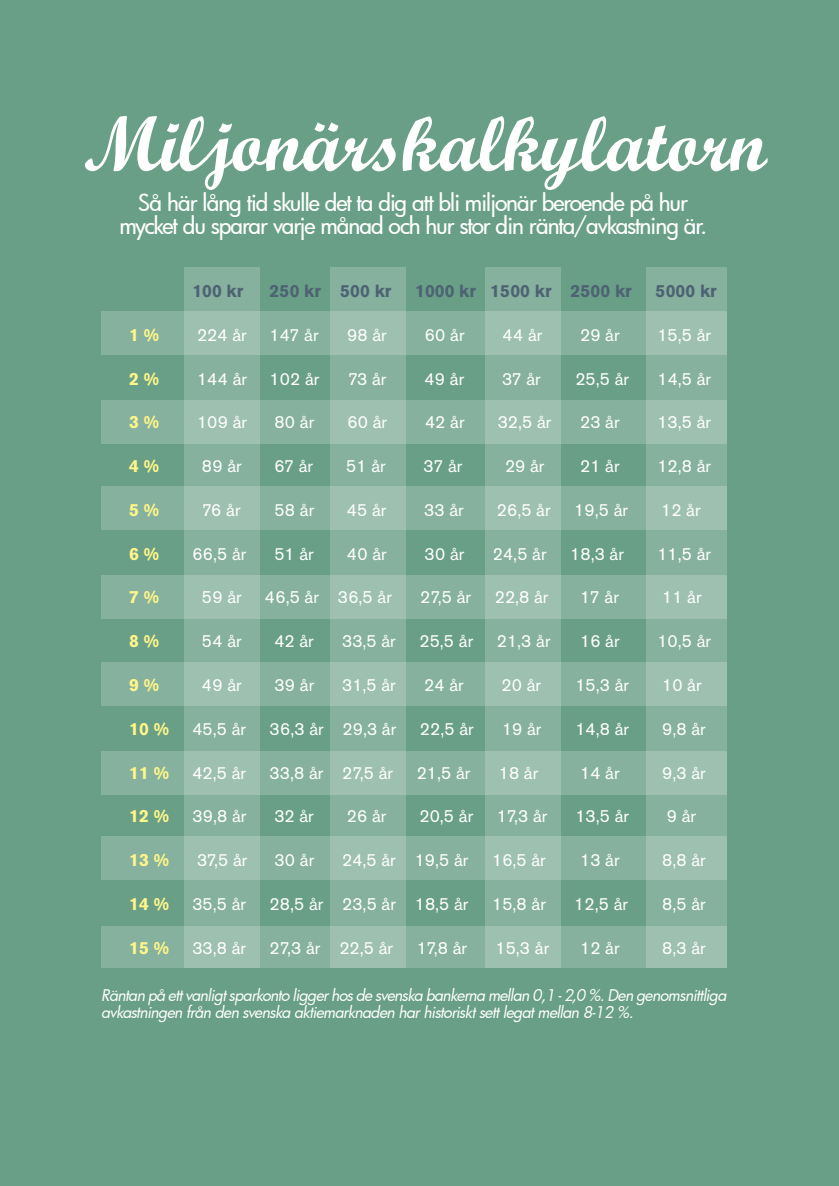
<style>
.page{position:relative;width:839px;height:1186px;background:#fff}
.page>*{position:absolute;margin:0;border:0;box-sizing:border-box;transform-origin:0 0}
.Brodtext_artiklar_3{font:77.7px "Script MT Bold";color:#fff}
.t1{font:500 22.75px/22.8px "Futura";letter-spacing:-.045em;color:#fff;text-align:center}
.t2{font:17.5px "Akzidenz Grotesk BE";color:#fff}
.t3{font:700 17.5px "Akzidenz Grotesk BE";color:#4d6272}
.t4{font:700 17.5px "Akzidenz Grotesk BE";color:#fff689}
.t5{font:italic 15.75px/17.5px "Futura";letter-spacing:-.04em;color:#fff}
</style>
<div class="page">
<div style="left:0;top:0;width:838px;height:1186px;background:#699f87"></div>
<div style="left:101px;top:311px;width:625px;height:44px;background:#86b19e"></div>
<div style="left:101px;top:401px;width:625px;height:43px;background:#86b19e"></div>
<div style="left:101px;top:486px;width:625px;height:43px;background:#86b19e"></div>
<div style="left:101px;top:575px;width:625px;height:43px;background:#86b19e"></div>
<div style="left:101px;top:662px;width:625px;height:43px;background:#86b19e"></div>
<div style="left:101px;top:751px;width:625px;height:43px;background:#86b19e"></div>
<div style="left:101px;top:837px;width:625px;height:43px;background:#86b19e"></div>
<div style="left:101px;top:926px;width:625px;height:42px;background:#86b19e"></div>
<div style="left:184px;top:268px;width:75px;height:700px;background:linear-gradient(to right,#92b9a8,#92b9a8)"></div>
<div style="left:330px;top:268px;width:75px;height:700px;background:linear-gradient(to right,#92b9a8,#92b9a8)"></div>
<div style="left:485px;top:268px;width:75px;height:700px;background:linear-gradient(to right,#92b9a8,#92b9a8)"></div>
<div style="left:646px;top:268px;width:80px;height:700px;background:#91b8a7"></div>
<p class="Brodtext_artiklar_3" style="left:83px;top:96px;width:684px">Miljonärskalkylatorn</p>
<p class="t1" style="left:119px;top:191px;width:589px">Så här lång tid skulle det ta dig att bli miljonär beroende på hur mycket du sparar varje månad och hur stor din ränta/avkastning är.</p>
<p class="t3" style="left:192px;top:281px;width:53px">100 kr</p>
<p class="t3" style="left:269px;top:281px;width:123px">250 kr 500 kr</p>
<p class="t3" style="left:415px;top:281px;width:218px">1000 kr 1500 kr 2500 kr</p>
<p class="t3" style="left:655px;top:281px;width:63px">5000 kr</p>
<p class="t4" style="left:129px;top:325px;width:31px">1 %</p>
<p class="t2" style="left:197px;top:324px;width:51px">224 år</p>
<p class="t2" style="left:269px;top:324px;width:50px">147 år</p>
<p class="t2" style="left:347px;top:324px;width:41px">98 år</p>
<p class="t2" style="left:424px;top:324px;width:41px">60 år</p>
<p class="t2" style="left:502px;top:324px;width:41px">44 år</p>
<p class="t2" style="left:580px;top:324px;width:41px">29 år</p>
<p class="t2" style="left:657px;top:324px;width:55px">15,5 år</p>
<p class="t4" style="left:129px;top:368px;width:31px">2 %</p>
<p class="t2" style="left:197px;top:368px;width:51px">144 år</p>
<p class="t2" style="left:269px;top:368px;width:51px">102 år</p>
<p class="t2" style="left:347px;top:368px;width:40px">73 år</p>
<p class="t2" style="left:424px;top:368px;width:41px">49 år</p>
<p class="t2" style="left:502px;top:368px;width:40px">37 år</p>
<p class="t2" style="left:575px;top:368px;width:55px">25,5 år</p>
<p class="t2" style="left:657px;top:368px;width:55px">14,5 år</p>
<p class="t4" style="left:129px;top:412px;width:31px">3 %</p>
<p class="t2" style="left:197px;top:412px;width:51px">109 år</p>
<p class="t2" style="left:274px;top:412px;width:41px">80 år</p>
<p class="t2" style="left:347px;top:412px;width:41px">60 år</p>
<p class="t2" style="left:425px;top:412px;width:41px">42 år</p>
<p class="t2" style="left:497px;top:412px;width:55px">32,5 år</p>
<p class="t2" style="left:580px;top:412px;width:41px">23 år</p>
<p class="t2" style="left:657px;top:412px;width:55px">13,5 år</p>
<p class="t4" style="left:129px;top:456px;width:31px">4 %</p>
<p class="t2" style="left:202px;top:455px;width:41px">89 år</p>
<p class="t2" style="left:274px;top:455px;width:40px">67 år</p>
<p class="t2" style="left:346px;top:455px;width:41px">51 år</p>
<p class="t2" style="left:423px;top:455px;width:40px">37 år</p>
<p class="t2" style="left:505px;top:455px;width:41px">29 år</p>
<p class="t2" style="left:580px;top:455px;width:41px">21 år</p>
<p class="t2" style="left:657px;top:455px;width:55px">12,8 år</p>
<p class="t4" style="left:129px;top:500px;width:31px">5 %</p>
<p class="t2" style="left:202px;top:499px;width:40px">76 år</p>
<p class="t2" style="left:274px;top:499px;width:41px">58 år</p>
<p class="t2" style="left:347px;top:499px;width:41px">45 år</p>
<p class="t2" style="left:424px;top:499px;width:41px">33 år</p>
<p class="t2" style="left:497px;top:499px;width:55px">26,5 år</p>
<p class="t2" style="left:574px;top:499px;width:55px">19,5 år</p>
<p class="t2" style="left:661px;top:499px;width:41px">12 år</p>
<p class="t4" style="left:129px;top:543px;width:31px">6 %</p>
<p class="t2" style="left:192px;top:543px;width:55px">66,5 år</p>
<p class="t2" style="left:274px;top:543px;width:41px">51 år</p>
<p class="t2" style="left:347px;top:543px;width:41px">40 år</p>
<p class="t2" style="left:424px;top:543px;width:41px">30 år</p>
<p class="t2" style="left:493px;top:543px;width:55px">24,5 år</p>
<p class="t2" style="left:570px;top:543px;width:55px">18,3 år</p>
<p class="t2" style="left:657px;top:543px;width:55px">11,5 år</p>
<p class="t4" style="left:129px;top:587px;width:31px">7 %</p>
<p class="t2" style="left:202px;top:587px;width:41px">59 år</p>
<p class="t2" style="left:265px;top:587px;width:128px">46,5 år 36,5 år</p>
<p class="t2" style="left:420px;top:587px;width:52px">27,5 år</p>
<p class="t2" style="left:494px;top:587px;width:55px">22,8 år</p>
<p class="t2" style="left:580px;top:587px;width:40px">17 år</p>
<p class="t2" style="left:662px;top:587px;width:41px">11 år</p>
<p class="t4" style="left:129px;top:631px;width:31px">8 %</p>
<p class="t2" style="left:202px;top:630px;width:41px">54 år</p>
<p class="t2" style="left:274px;top:630px;width:41px">42 år</p>
<p class="t2" style="left:342px;top:630px;width:55px">33,5 år</p>
<p class="t2" style="left:419px;top:630px;width:55px">25,5 år</p>
<p class="t2" style="left:496px;top:630px;width:55px">21,3 år</p>
<p class="t2" style="left:580px;top:630px;width:41px">16 år</p>
<p class="t2" style="left:657px;top:630px;width:55px">10,5 år</p>
<p class="t4" style="left:129px;top:675px;width:31px">9 %</p>
<p class="t2" style="left:202px;top:674px;width:41px">49 år</p>
<p class="t2" style="left:274px;top:674px;width:41px">39 år</p>
<p class="t2" style="left:342px;top:674px;width:55px">31,5 år</p>
<p class="t2" style="left:424px;top:674px;width:41px">24 år</p>
<p class="t2" style="left:501px;top:674px;width:41px">20 år</p>
<p class="t2" style="left:575px;top:674px;width:55px">15,3 år</p>
<p class="t2" style="left:662px;top:674px;width:41px">10 år</p>
<p class="t4" style="left:129px;top:718px;width:41px">10 %</p>
<p class="t2" style="left:192px;top:718px;width:55px">45,5 år</p>
<p class="t2" style="left:269px;top:718px;width:128px">36,3 år 29,3 år</p>
<p class="t2" style="left:420px;top:718px;width:55px">22,5 år</p>
<p class="t2" style="left:502px;top:718px;width:41px">19 år</p>
<p class="t2" style="left:575px;top:718px;width:55px">14,8 år</p>
<p class="t2" style="left:662px;top:718px;width:45px">9,8 år</p>
<p class="t4" style="left:129px;top:762px;width:41px">11 %</p>
<p class="t2" style="left:192px;top:762px;width:55px">42,5 år</p>
<p class="t2" style="left:269px;top:762px;width:125px">33,8 år 27,5 år</p>
<p class="t2" style="left:416px;top:762px;width:55px">21,5 år</p>
<p class="t2" style="left:498px;top:762px;width:41px">18 år</p>
<p class="t2" style="left:580px;top:762px;width:41px">14 år</p>
<p class="t2" style="left:662px;top:762px;width:45px">9,3 år</p>
<p class="t4" style="left:129px;top:806px;width:41px">12 %</p>
<p class="t2" style="left:192px;top:805px;width:55px">39,8 år</p>
<p class="t2" style="left:274px;top:805px;width:41px">32 år</p>
<p class="t2" style="left:347px;top:805px;width:41px">26 år</p>
<p class="t2" style="left:419px;top:805px;width:55px">20,5 år</p>
<p class="t2" style="left:497px;top:805px;width:52px">17,3 år</p>
<p class="t2" style="left:575px;top:805px;width:55px">13,5 år</p>
<p class="t2" style="left:666px;top:805px;width:31px">9 år</p>
<p class="t4" style="left:129px;top:850px;width:41px">13 %</p>
<p class="t2" style="left:197px;top:849px;width:52px">37,5 år</p>
<p class="t2" style="left:274px;top:849px;width:41px">30 år</p>
<p class="t2" style="left:342px;top:849px;width:128px">24,5 år 19,5 år</p>
<p class="t2" style="left:492px;top:849px;width:55px">16,5 år</p>
<p class="t2" style="left:580px;top:849px;width:41px">13 år</p>
<p class="t2" style="left:662px;top:849px;width:45px">8,8 år</p>
<p class="t4" style="left:129px;top:893px;width:41px">14 %</p>
<p class="t2" style="left:192px;top:893px;width:55px">35,5 år</p>
<p class="t2" style="left:269px;top:893px;width:200px">28,5 år 23,5 år 18,5 år</p>
<p class="t2" style="left:492px;top:893px;width:55px">15,8 år</p>
<p class="t2" style="left:574px;top:893px;width:55px">12,5 år</p>
<p class="t2" style="left:662px;top:893px;width:45px">8,5 år</p>
<p class="t4" style="left:129px;top:937px;width:41px">15 %</p>
<p class="t2" style="left:192px;top:937px;width:55px">33,8 år</p>
<p class="t2" style="left:269px;top:937px;width:125px">27,3 år 22,5 år</p>
<p class="t2" style="left:416px;top:937px;width:52px">17,8 år</p>
<p class="t2" style="left:495px;top:937px;width:55px">15,3 år</p>
<p class="t2" style="left:580px;top:937px;width:41px">12 år</p>
<p class="t2" style="left:662px;top:937px;width:45px">8,3 år</p>
<p class="t5" style="left:101px;top:986px;width:626px">Räntan på ett vanligt sparkonto ligger hos de svenska bankerna mellan 0,1 - 2,0 %. Den genomsnittliga avkastningen från den svenska aktiemarknaden har historiskt sett legat mellan 8-12 %.</p>
</div>
